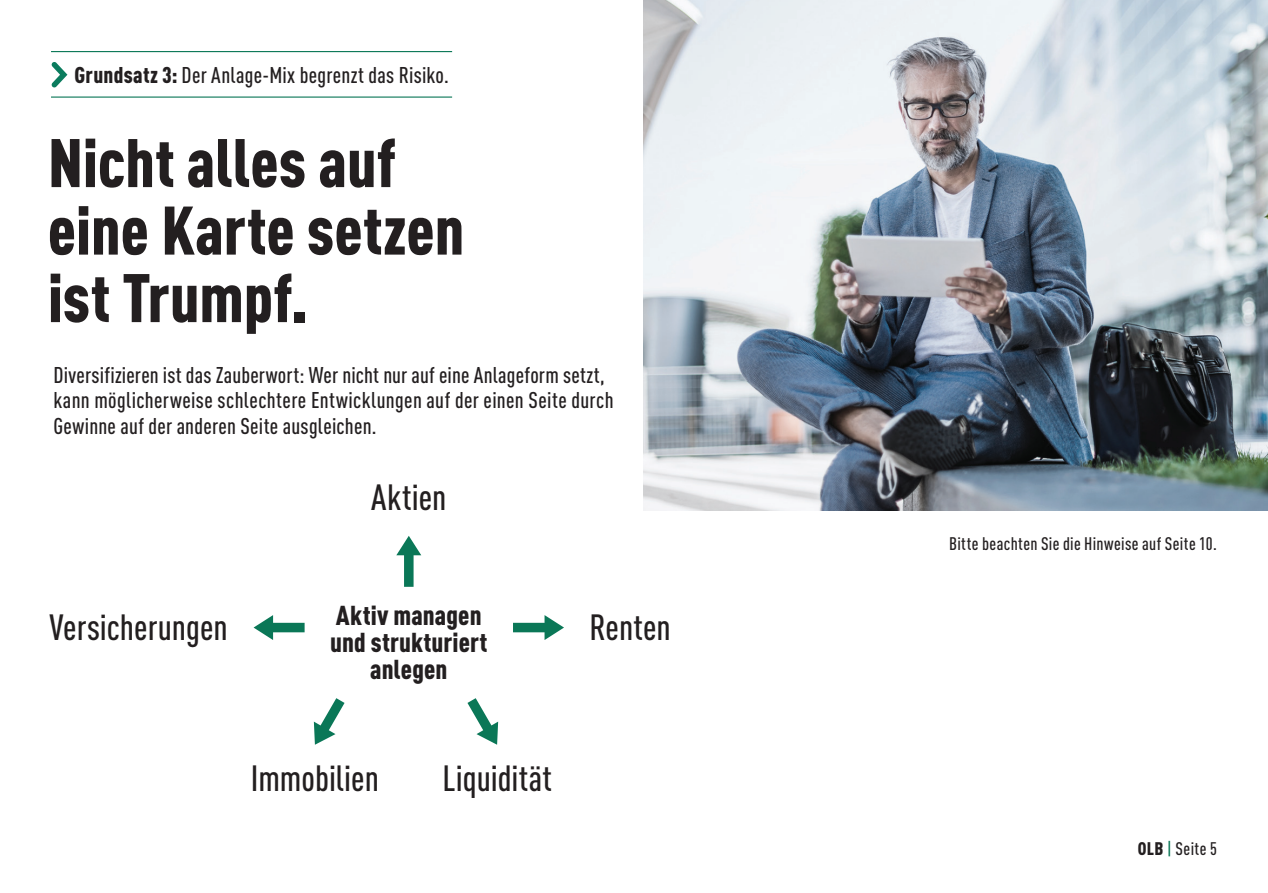
<style>
.page{position:relative;width:1268px;height:893px;background:#fff}
.page>*{position:absolute;margin:0;border:0;box-sizing:border-box;transform-origin:0 0}
.t1{font:900 condensed 67.5px/67.5px "DIN Pro";color:#231f20}
.t2{font:500 condensed 36px "DIN Pro";color:#231f20}
.t3{font:900 condensed 27px/27px "DIN Pro";letter-spacing:.005em;color:#231f20;text-align:center}
.t4{font:500 condensed 22.5px/25.4px "DIN Pro";letter-spacing:.01em;color:#231f20}
.t5{font:500 condensed 18px "DIN Pro";letter-spacing:.025em;color:#231f20}
.s1{font-weight:900}
.s2{color:#0a7757}
</style>
<div class="page">
<img style="left:643px;top:0;width:625px;height:510px">
<hr style="left:51px;top:51px;width:401px;height:1px;background:#0a7757">
<hr style="left:51px;top:97px;width:401px;height:1px;background:#0a7757">
<svg style="left:52px;top:62px;width:15px;height:25px"></svg>
<svg style="left:396px;top:536px;width:25px;height:51px"></svg>
<svg style="left:513px;top:615px;width:51px;height:25px"></svg>
<svg style="left:254px;top:615px;width:51px;height:25px"></svg>
<svg style="left:467px;top:698px;width:31px;height:47px"></svg>
<svg style="left:314px;top:698px;width:31px;height:47px"></svg>
<p class="t4" style="left:75px;top:61px;width:376px"><span class="s1">Grundsatz 3:</span> Der Anlage-Mix begrenzt das Risiko.</p>
<h1 class="t1" style="left:48px;top:124px;width:418px">Nicht alles auf eine Karte setzen ist Trumpf.</h1>
<p class="t4" style="left:54px;top:360px;width:562px">Diversifizieren ist das Zauberwort: Wer nicht nur auf eine Anlageform setzt, kann möglicherweise schlechtere Entwicklungen auf der einen Seite durch<br>Gewinne auf der anderen Seite ausgleichen.</p>
<h2 class="t2" style="left:371px;top:472px;width:77px">Aktien</h2>
<p class="t3" style="left:330px;top:600px;width:159px">Aktiv managen und strukturiert anlegen</p>
<h2 class="t2" style="left:49px;top:601px;width:180px">Versicherungen</h2>
<h2 class="t2" style="left:590px;top:601px;width:83px">Renten</h2>
<h2 class="t2" style="left:251px;top:753px;width:130px">Immobilien</h2>
<h2 class="t2" style="left:443px;top:753px;width:111px">Liquidität</h2>
<p class="t5" style="left:949px;top:530px;width:269px">Bitte beachten Sie die Hinweise auf Seite 10.</p>
<p class="t5" style="left:1138px;top:835px;width:81px"><span class="s1">OLB</span> <span class="s2">|</span> Seite 5</p>
</div>
